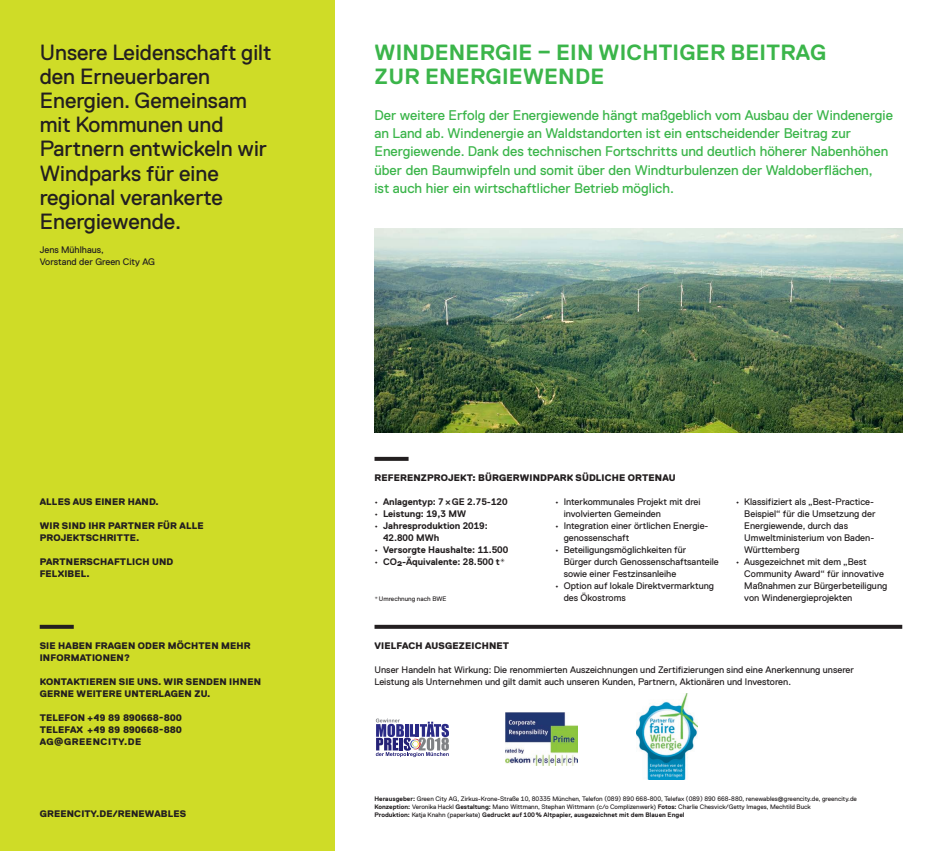
<style>
.page{position:relative;width:942px;height:851px;background:#fff}
.page>*{position:absolute;margin:0;border:0;box-sizing:border-box;transform-origin:0 0}
.t1{font:22px/24px "Replica Std";color:#231f20}
.t2{font:700 22px/24px "Replica Std";letter-spacing:.01em;color:#3bb54a}
.t3{font:14px/18px "Replica Std";color:#3bb54a}
.t4{font:9.5px/12px "Replica Std";color:#231f20}
.t5{font:800 9.5px/12px "Replica Std";letter-spacing:.02em;color:#231f20}
.t6{font:700 9.5px/12px "Replica Std";color:#231f20}
.t7{font:6.5px/8px "Replica Std";color:#231f20}
.s1{font-weight:400}
.s2{font-weight:700}
</style>
<div class="page">
<div style="left:0;top:0;width:334px;height:850px;background:#cfdc27"></div>
<svg style="left:40px;top:624px;width:34px;height:4px"></svg>
<img style="left:374px;top:228px;width:527px;height:204px">
<svg style="left:375px;top:718px;width:74px;height:39px"></svg>
<img style="left:505px;top:712px;width:72px;height:53px">
<img style="left:636px;top:693px;width:61px;height:86px">
<svg style="left:374px;top:624px;width:527px;height:4px;fill:#231f20"></svg>
<svg style="left:374px;top:457px;width:34px;height:4px"></svg>
<h1 class="t1" style="left:40px;top:41px;width:233px">Unsere Leidenschaft gilt den Erneuerbaren<br>Energien. Gemeinsam mit Kommunen und<br>Partnern entwickeln wir<br>Windparks für eine regional verankerte<br>Energiewende.</h1>
<p class="t4" style="left:40px;top:243px;width:117px">Jens Mühlhaus,<br>Vorstand der Green City AG</p>
<p class="t5" style="left:40px;top:495px;width:120px">ALLES AUS EINER HAND.</p>
<p class="t5" style="left:40px;top:519px;width:165px">WIR SIND IHR PARTNER FÜR ALLE<br>PROJEKTSCHRITTE.</p>
<p class="t5" style="left:40px;top:555px;width:135px">PARTNERSCHAFTLICH UND<br>FELXIBEL.</p>
<p class="t5" style="left:40px;top:639px;width:212px">SIE HABEN FRAGEN ODER MÖCHTEN MEHR<br>INFORMATIONEN?</p>
<p class="t5" style="left:40px;top:675px;width:223px">KONTAKTIEREN SIE UNS. WIR SENDEN IHNEN<br>GERNE WEITERE UNTERLAGEN ZU.</p>
<p class="t5" style="left:40px;top:711px;width:143px;text-align:justify">TELEFON +49 89 890668-800<br>TELEFAX +49 89 890668-880<br>AG@GREENCITY.DE</p>
<p class="t5" style="left:40px;top:807px;width:148px">GREENCITY.DE/RENEWABLES</p>
<h1 class="t2" style="left:374px;top:41px;width:453px">WINDENERGIE – EIN WICHTIGER BEITRAG<br>ZUR ENERGIEWENDE</h1>
<p class="t3" style="left:374px;top:107px;width:519px">Der weitere Erfolg der Energiewende hängt maßgeblich vom Ausbau der Windenergie an Land ab. Windenergie an Waldstandorten ist ein entscheidender Beitrag zur Energiewende. Dank des technischen Fortschritts und deutlich höherer Nabenhöhen über den Baumwipfeln und somit über den Windturbulenzen der Waldoberflächen,<br>ist auch hier ein wirtschaftlicher Betrieb möglich.</p>
<p class="t5" style="left:374px;top:471px;width:302px">REFERENZPROJEKT: BÜRGERWINDPARK SÜDLICHE ORTENAU</p>
<p class="t6" style="left:374px;top:495px;width:134px"><span class="s1">•</span> Anlagentyp: 7×GE 2.75-120</p>
<p class="t6" style="left:374px;top:507px;width:93px"><span class="s1">•</span> Leistung: 19,3 MW</p>
<p class="t6" style="left:383px;top:519px;width:106px;text-indent:-9px"><span class="s1">•</span> Jahresproduktion 2019:<br>42.800 MWh</p>
<p class="t6" style="left:374px;top:543px;width:135px"><span class="s1">•</span> Versorgte Haushalte: 11.500</p>
<p class="t6" style="left:374px;top:555px;width:132px"><span class="s1">•</span> CO2-Äquivalente: 28.500 t*</p>
<p class="t7" style="left:374px;top:594px;width:73px">*Umrechnung nach BWE</p>
<p class="t4" style="left:563px;top:495px;width:138px;text-indent:-9px">• Interkommunales Projekt mit drei involvierten Gemeinden</p>
<p class="t4" style="left:563px;top:519px;width:146px;text-indent:-9px">• Integration einer örtlichen Energie&shy;genossenschaft</p>
<p class="t4" style="left:563px;top:543px;width:157px;text-indent:-9px">• Beteiligungsmöglichkeiten für<br>Bürger durch Genossenschaftsanteile sowie einer Festzinsanleihe</p>
<p class="t4" style="left:563px;top:579px;width:152px;text-indent:-9px">• Option auf lokale Direktvermarktung des Ökostroms</p>
<p class="t4" style="left:744px;top:495px;width:133px;text-indent:-9px">• Klassifiziert als „Best-Practice-<br>Beispiel“ für die Umsetzung der<br>Energiewende, durch das<br>Umweltministerium von Baden-<br>Württemberg</p>
<p class="t4" style="left:744px;top:555px;width:144px;text-indent:-9px">• Ausgezeichnet mit dem „Best<br>Community Award“ für innovative<br>Maßnahmen zur Bürgerbeteiligung von Windenergieprojekten</p>
<p class="t5" style="left:374px;top:639px;width:136px">VIELFACH AUSGEZEICHNET</p>
<p class="t4" style="left:374px;top:663px;width:481px">Unser Handeln hat Wirkung: Die renommierten Auszeichnungen und Zertifizierungen sind eine Anerkennung unserer<br>Leistung als Unternehmen und gilt damit auch unseren Kunden, Partnern, Aktionären und Investoren.</p>
<p class="t7" style="left:374px;top:794px;width:484px"><span class="s2">Herausgeber:</span> Green City AG, Zirkus-Krone-Straße 10, 80335 München, Telefon (089) 890 668-800, Telefax (089) 890 668-880, renewables@greencity.de, greencity.de<br><span class="s2">Konzeption:</span> Veronika Hackl <span class="s2">Gestaltung:</span> Mano Wittmann, Stephan Wittmann (c/o Complizenwerk) <span class="s2">Fotos:</span> Charlie Chesvick/Getty Images, Mechtild Buck<br><span class="s2">Produktion:</span> Katja Knahn (paperkate) <span class="s2">Gedruckt auf 100% Altpapier, ausgezeichnet mit dem Blauen Engel</span></p>
</div>
